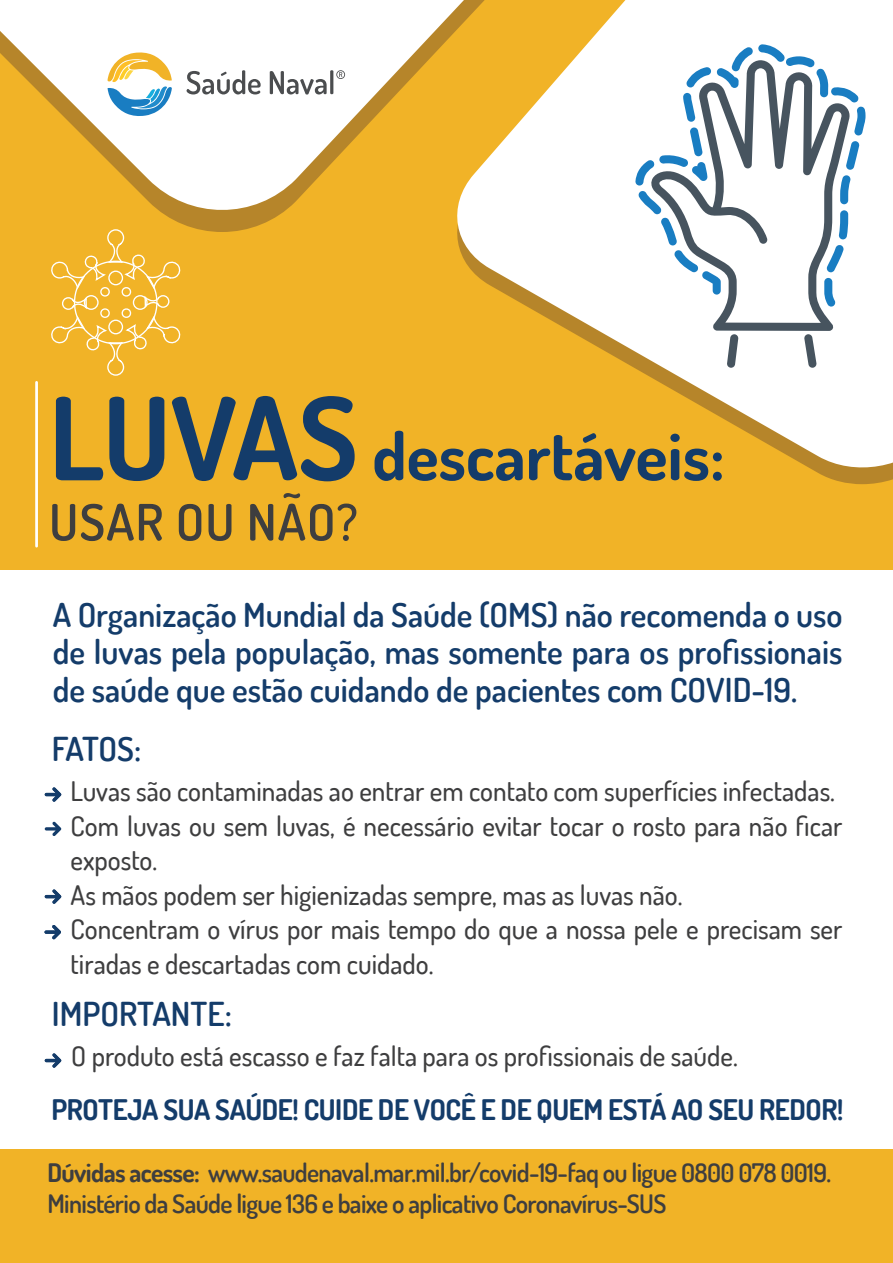
<style>
.page{position:relative;width:893px;height:1263px;background:#fff}
.page>*{position:absolute;margin:0;border:0;box-sizing:border-box;transform-origin:0 0}
.t1{font:700 114.45px "Dosis";color:#143c6a}
.t2{font:700 66px "Dosis";color:#143c6a}
.t3{font:600 50.25px "Dosis";letter-spacing:.02em;color:#3e3e3f}
.t4{font:600 33px/37.5px "Dosis";color:#143c6a;text-align:justify}
.t5{font:700 28.35px "Dosis";letter-spacing:-.015em;color:#143c6a}
.t6{font:500 27px/34.5px "Dosis";color:#3e3e3f}
.t7{font:600 25.5px/30.6px "Dosis";letter-spacing:-.025em;color:#3e3e3f}
.s1{font-size:114.45px}
.s2{font-weight:700}
</style>
<div class="page">
<div style="left:0;top:0;width:893px;height:570px;background:#f1b327"></div>
<div style="left:0;top:1149px;width:893px;height:114px;background:#f1b327"></div>
<svg style="left:174px;top:220px;width:96px;height:12px"></svg>
<svg style="left:0;top:0;width:446px;height:220px;fill:#fff"></svg>
<hr style="left:35px;top:382px;width:3px;height:164px;background:#fff">
<svg style="left:446px;top:0;width:447px;height:477px"></svg>
<svg style="left:51px;top:229px;width:132px;height:147px"></svg>
<svg style="left:107px;top:52px;width:65px;height:65px"></svg>
<svg style="left:187px;top:70px;width:74px;height:24px;background:#bfc0c1"></svg>
<svg style="left:270px;top:71px;width:57px;height:24px"></svg>
<hr style="left:330px;top:70px;width:3px;height:24px;background:#4b4d4f">
<svg style="left:336px;top:70px;width:9px;height:9px"></svg>
<svg style="left:45px;top:787px;width:16px;height:15px"></svg>
<svg style="left:45px;top:889px;width:16px;height:15px"></svg>
<svg style="left:44px;top:925px;width:17px;height:14px"></svg>
<svg style="left:45px;top:821px;width:16px;height:15px"></svg>
<svg style="left:45px;top:1053px;width:16px;height:15px"></svg>
<svg style="left:605px;top:52px;width:244px;height:316px;background:#f6f3ee"></svg>
<svg style="left:635px;top:44px;width:230px;height:263px;background:#e6f1f8"></svg>
<svg style="left:649px;top:60px;width:202px;height:271px;background:#ccd5db"></svg>
<h1 class="t1" style="left:49px;top:364px;width:552px">MÁSCARAS:</h1>
<h2 class="t2" style="left:49px;top:413px;width:677px"><span class="s1">LUVAS</span> descartáveis:</h2>
<h3 class="t3" style="left:49px;top:490px;width:310px">USAR OU NÃO?</h3>
<p class="t4" style="left:53px;top:595px;width:791px">A Organização Mundial da Saúde (OMS) não recomenda o uso de luvas pela população, mas somente para os profissionais de saúde que estão cuidando de pacientes com COVID-19.</p>
<p class="t4" style="left:52px;top:729px;width:91px">FATOS:</p>
<p class="t6" style="left:71px;top:774px;width:773px">Luvas são contaminadas ao entrar em contato com superfícies infectadas.<br>Com luvas ou sem luvas, é necessário evitar tocar o rosto para não ficar exposto.<br>As mãos podem ser higienizadas sempre, mas as luvas não.<br>Concentram o vírus por mais tempo do que a nossa pele e precisam ser tiradas e descartadas com cuidado.</p>
<p class="t4" style="left:52px;top:994px;width:181px">IMPORTANTE:</p>
<p class="t6" style="left:71px;top:1039px;width:668px">O produto está escasso e faz falta para os profissionais de saúde.</p>
<p class="t5" style="left:51px;top:1091px;width:793px">PROTEJA SUA SAÚDE! CUIDE DE VOCÊ E DE QUEM ESTÁ AO SEU REDOR!</p>
<p class="t7" style="left:47px;top:1157px;width:785px"><span class="s2">Dúvidas acesse:</span> www.saudenaval.mar.mil.br/covid-19-faq ou ligue 0800 078 0019.<br>Ministério da Saúde ligue 136 e baixe o aplicativo Coronavírus-SUS</p>
</div>
